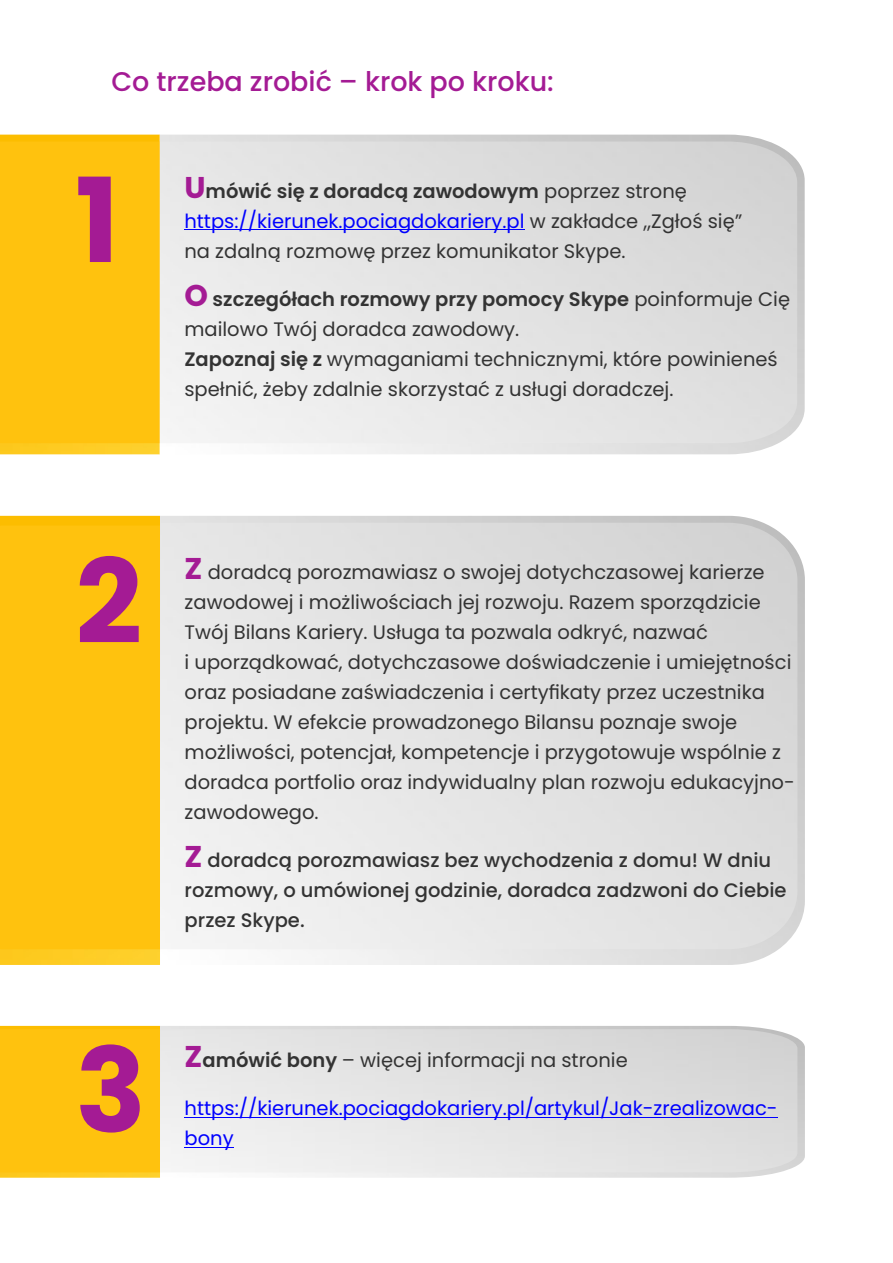
<style>
.page{position:relative;width:893px;height:1263px;background:#fff}
.page>*{position:absolute;margin:0;border:0;box-sizing:border-box;transform-origin:0 0}
.t1{font:700 117px "Poppins";color:#a41b94}
.t2{font:500 27px "Poppins";color:#a41b94}
.t3{font:19.5px/30px "Poppins";color:#333}
.t4{font:500 19.5px/30px "Poppins";color:#333}
.t5{font:19.5px "Poppins";color:#00f}
.s1{font-weight:700;font-size:30px;color:#a41b94}
.s2{font-weight:600}
.s3{color:#00f}
</style>
<div class="page">
<img style="left:160px;top:135px;width:645px;height:319px">
<div style="left:0;top:141px;width:160px;height:302px;background:#ffc20e"></div>
<img style="left:160px;top:141px;width:637px;height:302px">
<hr style="left:184px;top:229px;width:341px;height:1px;background:#00f">
<div style="left:0;top:1029px;width:160px;height:143px;background:#ffc20e"></div>
<img style="left:160px;top:1029px;width:637px;height:143px">
<hr style="left:185px;top:1117px;width:593px;height:1px;background:#00f">
<hr style="left:185px;top:1147px;width:49px;height:1px;background:#00f">
<div style="left:0;top:525px;width:160px;height:424px;background:#ffc20e"></div>
<h2 class="t2" style="left:111px;top:63px;width:444px">Co trzeba zrobić – krok po kroku:</h2>
<h1 class="t1" style="left:75px;top:139px;width:45px">1</h1>
<p class="t3" style="left:184px;top:176px;width:559px"><span class="s1">U</span><span class="s2">mówić się z doradcą zawodowym</span> poprzez stronę <span class="s3">https://kierunek.pociagdokariery.pl</span> w zakładce „Zgłoś się” na zdalną rozmowę przez komunikator Skype.</p>
<p class="t3" style="left:184px;top:284px;width:607px"><span class="s1">O</span> <span class="s2">szczegółach rozmowy przy pomocy Skype</span> poinformuje Cię mailowo Twój doradca zawodowy.<br><span class="s2">Zapoznaj się z</span> wymaganiami technicznymi, które powinieneś spełnić, żeby zdalnie skorzystać z usługi doradczej.</p>
<h1 class="t1" style="left:75px;top:520px;width:68px">2</h1>
<h1 class="t1" style="left:75px;top:1009px;width:72px">3</h1>
<p class="t3" style="left:185px;top:557px;width:612px"><span class="s1">Z</span> doradcą porozmawiasz o swojej dotychczasowej karierze zawodowej i możliwościach jej rozwoju. Razem sporządzicie Twój Bilans Kariery. Usługa ta pozwala odkryć, nazwać<br>i uporządkować, dotychczasowe doświadczenie i umiejętności oraz posiadane zaświadczenia i certyfikaty przez uczestnika projektu. W efekcie prowadzonego Bilansu poznaje swoje możliwości, potencjał, kompetencje i przygotowuje wspólnie z doradca portfolio oraz indywidualny plan rozwoju edukacyjno&shy;zawodowego.</p>
<p class="t4" style="left:185px;top:845px;width:603px"><span class="s1">Z</span> doradcą porozmawiasz bez wychodzenia z domu! W dniu rozmowy, o umówionej godzinie, doradca zadzwoni do Ciebie przez Skype.</p>
<p class="t3" style="left:185px;top:1046px;width:445px"><span class="s1">Z</span><span class="s2">amówić bony</span> – więcej informacji na stronie</p>
<p class="t5" style="left:185px;top:1095px;width:595px">https://kierunek.pociagdokariery.pl/artykul/Jak-zrealizowac-</p>
<p class="t5" style="left:185px;top:1125px;width:51px">bony</p>
</div>
